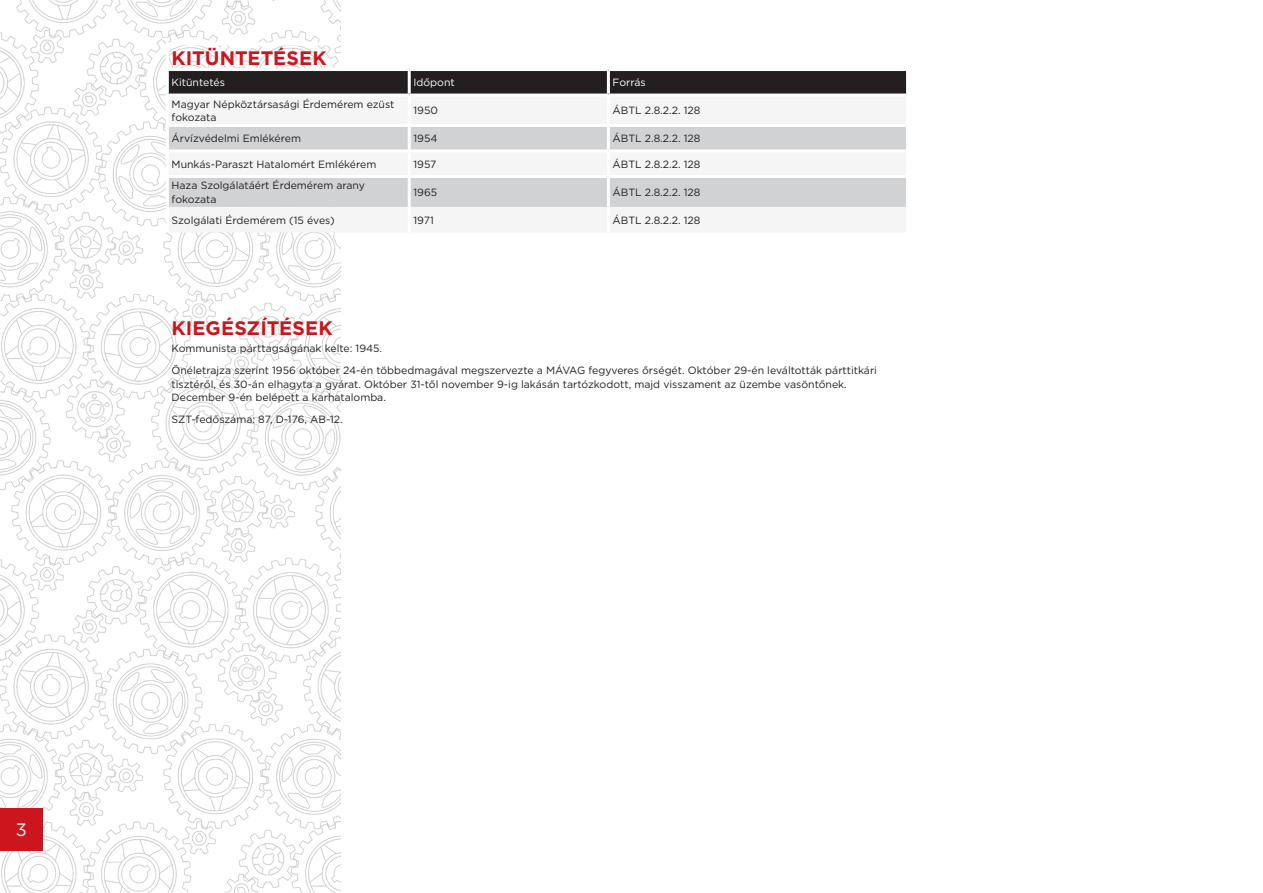
<style>
.page{position:relative;width:1263px;height:893px;background:#fff}
.page>*{position:absolute;margin:0;border:0;box-sizing:border-box;transform-origin:0 0}
.t1{font:700 19.5px "Gotham";letter-spacing:.005em;color:#cd151d}
.t2{font:18px "Gotham";color:#fff}
.t3{font:10.5px/13.5px "Gotham";color:#231f20}
.t4{font:10.5px "Gotham";color:#fff}
</style>
<div class="page">
<img style="left:0;top:0;width:340px;height:893px">
<div style="left:0;top:808px;width:43px;height:42px;background:#cd151d"></div>
<div style="left:169px;top:71px;width:737px;height:23px;background:#231f20"></div>
<div style="left:169px;top:97px;width:171px;height:135px;background:#f5f5f6"></div>
<svg style="left:169px;top:127px;width:737px;height:80px;fill:#d1d2d4"></svg>
<hr style="left:166px;top:43px;width:243px;height:3px;background:#fff">
<hr style="left:166px;top:46px;width:3px;height:22px;background:#fff">
<hr style="left:166px;top:97px;width:3px;height:27px;background:#fff">
<hr style="left:166px;top:124px;width:243px;height:3px;background:#fff">
<hr style="left:166px;top:127px;width:3px;height:22px;background:#fff">
<hr style="left:408px;top:127px;width:3px;height:22px;background:#fff">
<hr style="left:607px;top:127px;width:3px;height:22px;background:#fff">
<hr style="left:166px;top:149px;width:243px;height:3px;background:#fff">
<hr style="left:166px;top:152px;width:3px;height:23px;background:#fff">
<hr style="left:409px;top:149px;width:199px;height:3px;background:#fff">
<hr style="left:408px;top:152px;width:3px;height:23px;background:#fff">
<hr style="left:608px;top:149px;width:298px;height:3px;background:#fff">
<hr style="left:607px;top:152px;width:3px;height:23px;background:#fff">
<hr style="left:166px;top:175px;width:243px;height:3px;background:#fff">
<hr style="left:166px;top:178px;width:3px;height:29px;background:#fff">
<hr style="left:409px;top:175px;width:199px;height:3px;background:#fff">
<hr style="left:408px;top:178px;width:3px;height:29px;background:#fff">
<hr style="left:608px;top:175px;width:298px;height:3px;background:#fff">
<hr style="left:607px;top:178px;width:3px;height:29px;background:#fff">
<hr style="left:166px;top:207px;width:3px;height:25px;background:#fff">
<hr style="left:166px;top:68px;width:243px;height:3px;background:#fff">
<hr style="left:166px;top:71px;width:3px;height:23px;background:#fff">
<hr style="left:166px;top:94px;width:243px;height:3px;background:#fff">
<hr style="left:408px;top:71px;width:3px;height:23px;background:#fff">
<hr style="left:607px;top:71px;width:3px;height:23px;background:#fff">
<h1 class="t1" style="left:172px;top:45px;width:157px">KITÜNTETÉSEK</h1>
<p class="t4" style="left:172px;top:76px;width:55px">Kitüntetés</p>
<p class="t4" style="left:413px;top:76px;width:43px">Időpont</p>
<p class="t4" style="left:613px;top:76px;width:35px">Forrás</p>
<p class="t3" style="left:172px;top:97px;width:224px">Magyar Népköztársasági Érdemérem ezüst fokozata</p>
<p class="t3" style="left:413px;top:104px;width:26px">1950</p>
<p class="t3" style="left:613px;top:104px;width:89px">ÁBTL 2.8.2.2. 128</p>
<p class="t3" style="left:172px;top:132px;width:131px">Árvízvédelmi Emlékérem</p>
<p class="t3" style="left:413px;top:132px;width:25px">1954</p>
<p class="t3" style="left:613px;top:132px;width:89px">ÁBTL 2.8.2.2. 128</p>
<p class="t3" style="left:172px;top:157px;width:206px">Munkás-Paraszt Hatalomért Emlékérem</p>
<p class="t3" style="left:413px;top:157px;width:24px">1957</p>
<p class="t3" style="left:613px;top:157px;width:89px">ÁBTL 2.8.2.2. 128</p>
<p class="t3" style="left:172px;top:178px;width:195px">Haza Szolgálatáért Érdemérem arany fokozata</p>
<p class="t3" style="left:413px;top:185px;width:25px">1965</p>
<p class="t3" style="left:613px;top:185px;width:89px">ÁBTL 2.8.2.2. 128</p>
<p class="t3" style="left:172px;top:213px;width:165px">Szolgálati Érdemérem (15 éves)</p>
<p class="t3" style="left:413px;top:213px;width:22px">1971</p>
<p class="t3" style="left:613px;top:213px;width:89px">ÁBTL 2.8.2.2. 128</p>
<h1 class="t1" style="left:172px;top:315px;width:163px">KIEGÉSZÍTÉSEK</h1>
<p class="t3" style="left:172px;top:337px;width:707px;line-height:22px">Kommunista párttagságának kelte: 1945.<br>Önéletrajza szerint 1956 október 24-én többedmagával megszervezte a MÁVAG fegyveres őrségét. Október 29-én leváltották párttitkári</p>
<p class="t3" style="left:172px;top:377px;width:677px">tisztéről, és 30-án elhagyta a gyárat. Október 31-től november 9-ig lakásán tartózkodott, majd visszament az üzembe vasöntőnek.<br>December 9-én belépett a karhatalomba.</p>
<p class="t3" style="left:172px;top:412px;width:173px">SZT-fedőszáma: 87, D-176, AB-12.</p>
<h2 class="t2" style="left:16px;top:818px;width:13px">3</h2>
</div>
